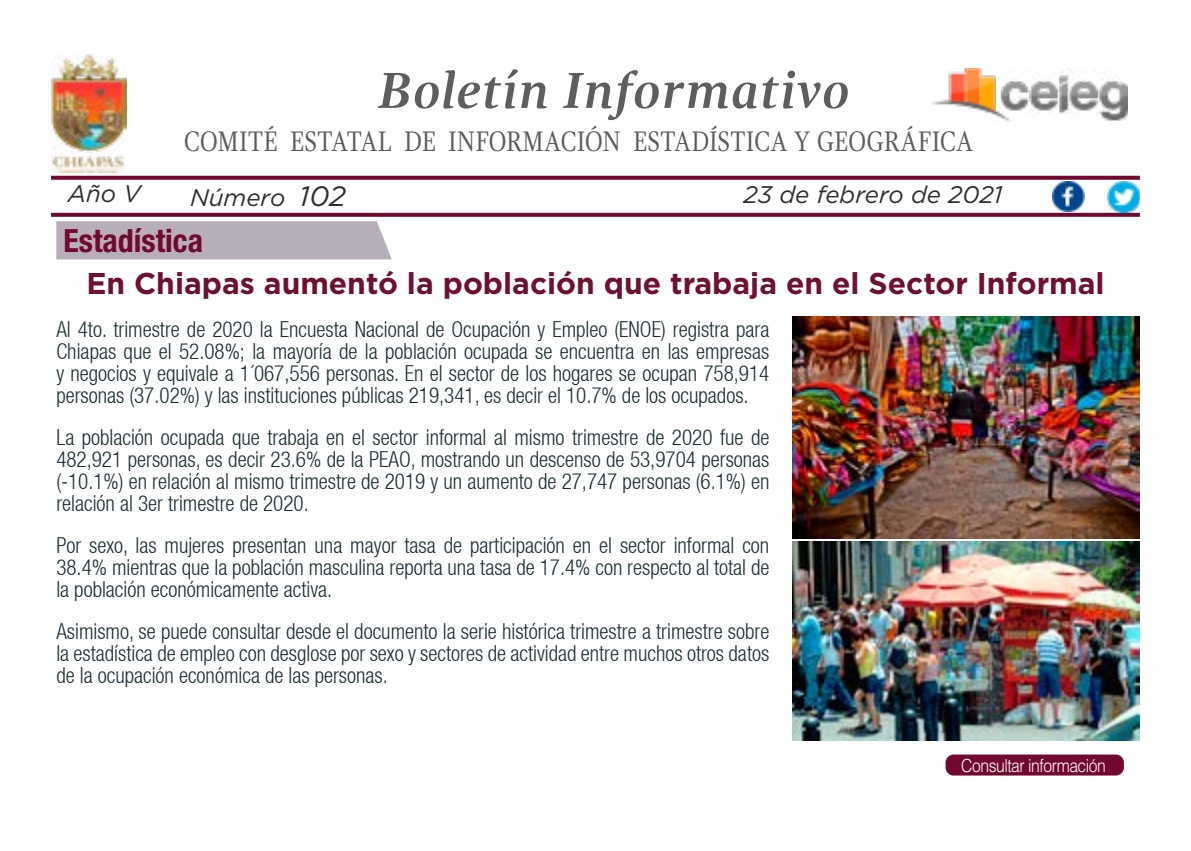
<style>
.page{position:relative;width:1191px;height:851px;background:#fff}
.page>*{position:absolute;margin:0;border:0;box-sizing:border-box;transform-origin:0 0}
.t1{font:italic 700 52px "Gandhi Serif";letter-spacing:.02em;color:#5e5e61}
.t2{font:700 condensed 32px "Helvetica Neue LT Std";color:#72082f}
.t3{font:700 30px "Gotham";color:#6e102e}
.t4{font:29px "Gandhi Serif";letter-spacing:-.01em;color:#5c5b5f;scale:.83 1}
.t5{font:italic 24px "Gotham";color:#2f2f2f}
.t6{font:300 condensed 22px/22px "Helvetica Neue LT";color:#1a2e35;text-align:justify;scale:.96 1}
.t7{font:300 18px "Helvetica LT Std";letter-spacing:-.03em;color:#fff;scale:.87 1}
.s1{font-size:28px}
</style>
<div class="page">
<svg style="left:51px;top:213px;width:1089px;height:4px;background:#781338"></svg>
<svg style="left:51px;top:176px;width:1089px;height:4px;background:#7a163b"></svg>
<img style="left:1107px;top:181px;width:33px;height:32px">
<img style="left:931px;top:68px;width:196px;height:54px">
<img style="left:51px;top:54px;width:76px;height:118px">
<img style="left:1052px;top:181px;width:32px;height:30px">
<div style="left:56px;top:221px;width:336px;height:38px;background:#b6afba"></div>
<img style="left:792px;top:316px;width:348px;height:222px">
<img style="left:792px;top:541px;width:348px;height:199px">
<div style="left:945px;top:754px;width:178px;height:21px;background:#72082f;border-radius:8px"></div>
<h1 class="t1" style="left:378px;top:61px;width:473px">Boletín Informativo</h1>
<h3 class="t4" style="left:184px;top:125px;width:953px">COMITÉ ESTATAL DE INFORMACIÓN ESTADÍSTICA Y GEOGRÁFICA</h3>
<p class="t5" style="left:743px;top:182px;width:260px">23 de febrero de 2021</p>
<p class="t5" style="left:68px;top:180px;width:74px">Año V</p>
<p class="t5" style="left:190px;top:184px;width:157px">Número <span class="s1">102</span></p>
<h2 class="t2" style="left:63px;top:221px;width:141px">Estadística</h2>
<h3 class="t3" style="left:86px;top:264px;width:1019px">En Chiapas aumentó la población que trabaja en el Sector Informal</h3>
<p class="t6" style="left:56px;top:317px;width:744px">Al 4to. trimestre de 2020 la Encuesta Nacional de Ocupación y Empleo (ENOE) registra para Chiapas que el 52.08%; la mayoría de la población ocupada se encuentra en las empresas y negocios y equivale a 1´067,556 personas. En el sector de los hogares se ocupan 758,914 personas (37.02%) y las instituciones públicas 219,341, es decir el 10.7% de los ocupados.</p>
<p class="t6" style="left:56px;top:425px;width:744px">La población ocupada que trabaja en el sector informal al mismo trimestre de 2020 fue de 482,921 personas, es decir 23.6% de la PEAO, mostrando un descenso de 53,9704 personas (-10.1%) en relación al mismo trimestre de 2019 y un aumento de 27,747 personas (6.1%) en relación al 3er trimestre de 2020.</p>
<p class="t6" style="left:56px;top:533px;width:744px">Por sexo, las mujeres presentan una mayor tasa de participación en el sector informal con 38.4% mientras que la población masculina reporta una tasa de 17.4% con respecto al total de la población económicamente activa.</p>
<p class="t6" style="left:56px;top:619px;width:744px">Asimismo, se puede consultar desde el documento la serie histórica trimestre a trimestre sobre la estadística de empleo con desglose por sexo y sectores de actividad entre muchos otros datos de la ocupación económica de las personas.</p>
<p class="t7" style="left:961px;top:753px;width:168px">Consultar información</p>
</div>
